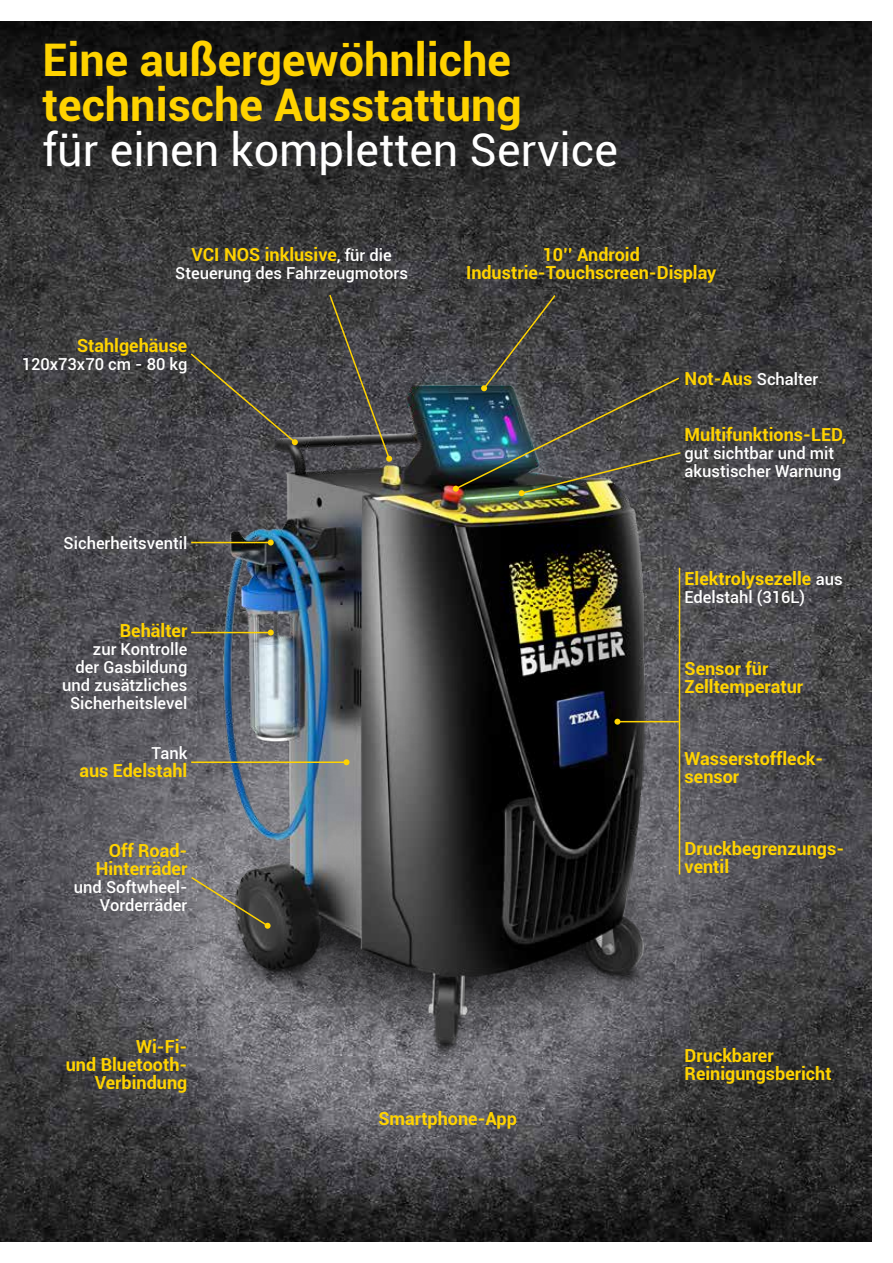
<style>
.page{position:relative;width:893px;height:1263px;background:#fff}
.page>*{position:absolute;margin:0;border:0;box-sizing:border-box;transform-origin:0 0}
.t1{font:700 45px/45px "Roboto";color:#ffd300}
.t2{font:45px "Roboto";color:#fff}
.t3{font:700 18px/18px "Roboto";color:#ffd300}
.t4{font:500 16.5px/18px "Roboto";color:#fff;text-align:right}
.s1{font-weight:500;font-size:16.5px;color:#fff}
.s2{font-weight:700;font-size:18px;color:#ffd300}
</style>
<div class="page">
<img style="left:0;top:21px;width:872px;height:1221px">
<img style="left:138px;top:286px;width:631px;height:894px">
<svg style="left:190px;top:875px;width:81px;height:54px;background:#6c6a65"></svg>
<hr style="left:191px;top:761px;width:156px;height:2px;background:#ffd300">
<svg style="left:344px;top:759px;width:6px;height:6px"></svg>
<hr style="left:191px;top:632px;width:80px;height:1px;background:#ffd300">
<svg style="left:268px;top:629px;width:6px;height:6px"></svg>
<hr style="left:191px;top:542px;width:80px;height:1px;background:#ffd300">
<svg style="left:268px;top:539px;width:6px;height:6px"></svg>
<hr style="left:679px;top:568px;width:1px;height:306px;background:#ffd300">
<hr style="left:617px;top:721px;width:62px;height:1px;background:#ffd300">
<svg style="left:614px;top:719px;width:6px;height:6px"></svg>
<svg style="left:189px;top:352px;width:109px;height:93px;background:#4a4847"></svg>
<svg style="left:328px;top:293px;width:64px;height:169px;background:#4c4b49"></svg>
<img style="left:453px;top:293px;width:229px;height:203px">
<h1 class="t1" style="left:43px;top:36px;width:481px">Eine außergewöhnliche technische Ausstattung</h1>
<h1 class="t2" style="left:43px;top:119px;width:577px">für einen kompletten Service</h1>
<p class="t3" style="left:191px;top:244px;width:202px">VCI NOS inklusive<span class="s1">, für die</span></p>
<p class="t4" style="left:175px;top:263px;width:234px">Steuerung des Fahrzeugmotors</p>
<p class="t3" style="left:77px;top:336px;width:112px">Stahlgehäuse</p>
<p class="t4" style="left:22px;top:354px;width:167px">120x73x70 cm - 80 kg</p>
<p class="t4" style="left:64px;top:534px;width:125px">Sicherheitsventil</p>
<p class="t3" style="left:120px;top:620px;width:69px">Behälter</p>
<p class="t4" style="left:62px;top:639px;width:127px">zur Kontrolle<br>der Gasbildung und zusätzliches<br>Sicherheitslevel</p>
<p class="t4" style="left:151px;top:743px;width:37px">Tank</p>
<p class="t3" style="left:79px;top:761px;width:109px">aus Edelstahl</p>
<p class="t3" style="left:96px;top:841px;width:93px;text-align:right">Off Road-<br>Hinterräder</p>
<p class="t4" style="left:74px;top:878px;width:115px">und Softwheel-<br>Vorderräder</p>
<p class="t3" style="left:66px;top:1037px;width:123px;text-align:right">Wi-Fi-<br>und Bluetooth-<br>Verbindung</p>
<p class="t3" style="left:466px;top:244px;width:252px;text-align:center">10’’ Android<br>Industrie-Touchscreen-Display</p>
<p class="t4" style="left:685px;top:369px;width:135px"><span class="s2">Not-Aus</span> Schalter</p>
<p class="t3" style="left:685px;top:425px;width:163px">Multifunktions-LED,</p>
<p class="t4" style="left:685px;top:443px;width:158px;text-align:left">gut sichtbar und mit akustischer Warnung</p>
<p class="t3" style="left:685px;top:569px;width:160px">Elektrolysezelle <span class="s1">aus</span></p>
<p class="t4" style="left:685px;top:587px;width:122px">Edelstahl (316L)</p>
<p class="t3" style="left:685px;top:659px;width:120px">Sensor für<br>Zelltemperatur</p>
<p class="t3" style="left:685px;top:749px;width:140px">Wasserstoffleck&shy;sensor</p>
<p class="t3" style="left:685px;top:839px;width:161px">Druckbegrenzungs&shy;ventil</p>
<p class="t3" style="left:685px;top:1046px;width:148px">Druckbarer<br>Reinigungsbericht</p>
<p class="t3" style="left:378px;top:1109px;width:140px">Smartphone-App</p>
</div>
